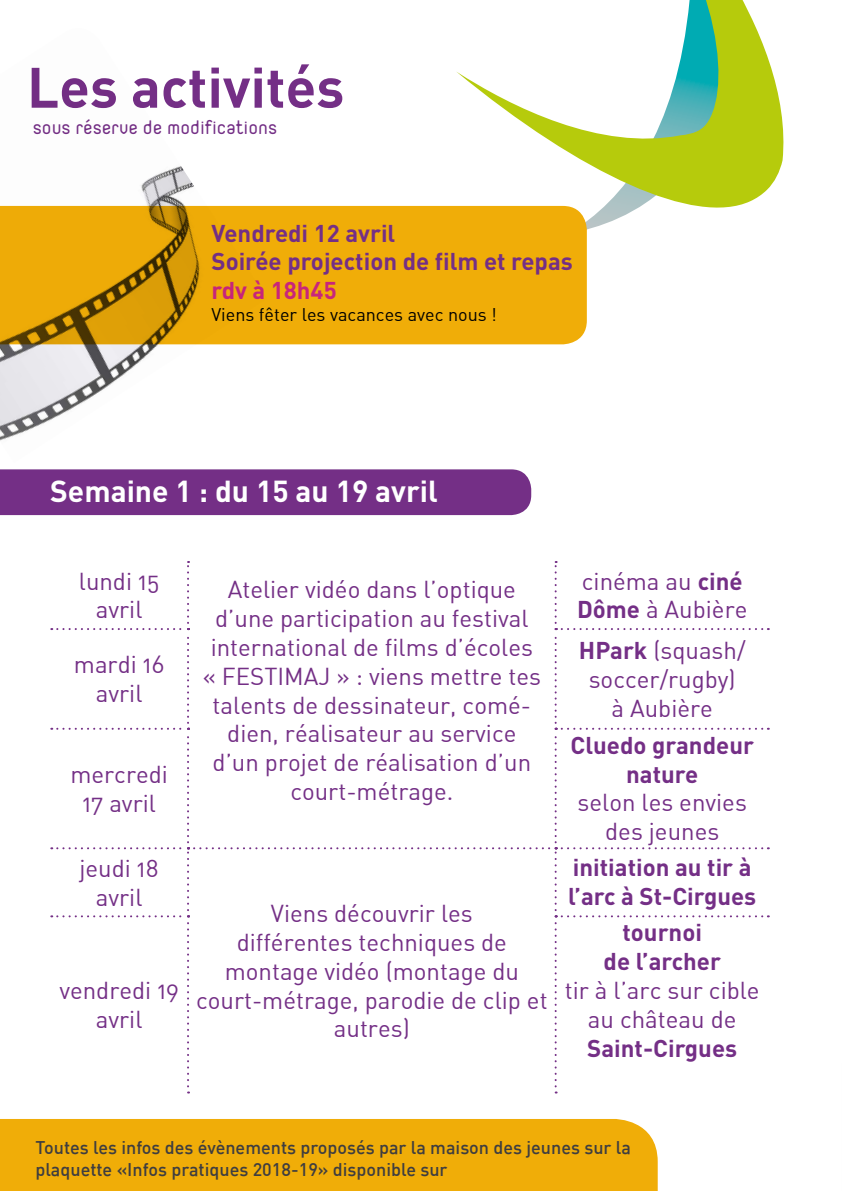
<style>
.page{position:relative;width:842px;height:1191px;background:#fff}
.page>*{position:absolute;margin:0;border:0;box-sizing:border-box;transform-origin:0 0}
.t1{font:700 56px "DIN";color:#742f86}
.t2{font:700 30px "DIN";color:#fff}
.t3{font:24px/28.8px "DIN Alternate";color:#742f86;text-align:center}
.t4{font:700 24px/28.8px "DIN";color:#742f86;text-align:center}
.t5{font:24px "Orev Edge";color:#742f86}
.t6{font:700 24px "DIN";color:#c8257c}
.t7{font:500 18px/22px "DIN";color:#3e3d40}
.t8{font:18px "DIN Alternate";color:#000}
.s1{font-family:"DIN";font-weight:700}
</style>
<div class="page">
<svg style="left:456px;top:0;width:328px;height:226px"></svg>
<svg style="left:51px;top:561px;width:718px;height:532px"></svg>
<div style="left:0;top:1119px;width:658px;height:72px;background:#f0ad08"></div>
<div style="left:0;top:469px;width:531px;height:46px;background:#742f86"></div>
<div style="left:267px;top:206px;width:320px;height:138px;background:#f0ad08"></div>
<img style="left:0;top:166px;width:267px;height:275px">
<h1 class="t1" style="left:27px;top:51px;width:319px">Les activités</h1>
<p class="t5" style="left:33px;top:114px;width:246px">sous réserve de modifications</p>
<p class="t4" style="left:211px;top:217px;width:363px;text-align:left">Vendredi 12 avril<br>Soirée projection de film et repas</p>
<p class="t6" style="left:211px;top:275px;width:127px">rdv à 18h45</p>
<p class="t8" style="left:211px;top:303px;width:287px">Viens fêter les vacances avec nous !</p>
<p class="t2" style="left:50px;top:471px;width:389px">Semaine 1 : du 15 au 19 avril</p>
<p class="t3" style="left:79px;top:566px;width:82px">lundi 15 avril</p>
<p class="t3" style="left:203px;top:575px;width:340px">Atelier vidéo dans l’optique d’une participation au festival international de films d’écoles « FESTIMAJ » : viens mettre tes talents de dessinateur, comé&shy;dien, réalisateur au service d’un projet de réalisation d’un court-métrage.</p>
<p class="t3" style="left:577px;top:566px;width:172px;text-align:left">cinéma au <span class="s1">ciné<br>Dôme</span> à Aubière</p>
<p class="t3" style="left:579px;top:635px;width:168px"><span class="s1">HPark</span> (squash/ soccer/rugby)<br>à Aubière</p>
<p class="t3" style="left:74px;top:650px;width:92px">mardi 16 avril</p>
<p class="t4" style="left:570px;top:729px;width:185px">Cluedo grandeur nature</p>
<p class="t3" style="left:578px;top:788px;width:171px">selon les envies des jeunes</p>
<p class="t3" style="left:70px;top:759px;width:99px">mercredi<br>17 avril</p>
<p class="t3" style="left:80px;top:853px;width:81px">jeudi 18 avril</p>
<p class="t3" style="left:59px;top:976px;width:121px">vendredi 19 avril</p>
<p class="t3" style="left:196px;top:898px;width:353px">Viens découvrir les<br>différentes techniques de montage vidéo (montage du court-métrage, parodie de clip et autres)</p>
<p class="t4" style="left:568px;top:852px;width:190px;text-align:left">initiation au tir à l’arc à St-Cirgues</p>
<p class="t4" style="left:604px;top:917px;width:119px">tournoi<br>de l’archer</p>
<p class="t3" style="left:565px;top:975px;width:196px">tir à l’arc sur cible au château de</p>
<p class="t4" style="left:587px;top:1032px;width:151px">Saint-Cirgues</p>
<p class="t7" style="left:35px;top:1135px;width:597px">Toutes les infos des évènements proposés par la maison des jeunes sur la plaquette «Infos pratiques 2018-19» disponible sur</p>
</div>
